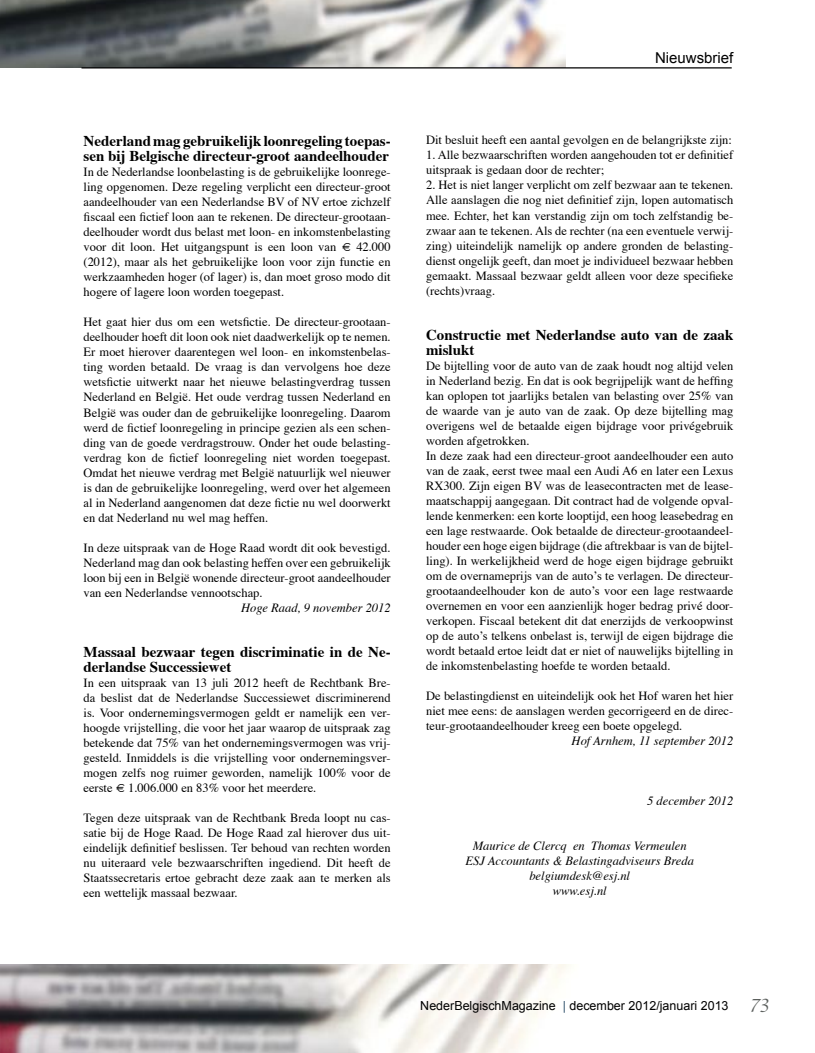
<style>
.page{position:relative;width:815px;height:1053px;background:#fff}
.page>*{position:absolute;margin:0;border:0;box-sizing:border-box;transform-origin:0 0}
.t1{font:20px "Apple Chancery";color:#5b5f5d}
.t2{font:700 15px/15px "Times";color:#000}
.t3{font:15px "Arial";color:#000}
.t4{font:12.5px/15px "Times";color:#000;text-align:justify}
.t5{font:italic 12.5px "Times";color:#000}
.t6{font:12.5px "Arial";color:#000}
.s1{color:#30526c}
</style>
<div class="page">
<img style="left:0;top:964px;width:570px;height:88px">
<img style="left:0;top:0;width:566px;height:67px">
<hr style="left:81px;top:67px;width:651px;height:1px;background:#000">
<p class="t2" style="left:84px;top:134px;width:309px">Nederland mag gebruikelijk loonregeling toepas&shy;sen bij Belgische directeur-groot aandeelhouder</p>
<p class="t4" style="left:84px;top:165px;width:309px">In de Nederlandse loonbelasting is de gebruikelijke loonrege&shy;ling opgenomen. Deze regeling verplicht een directeur-groot aandeelhouder van een Nederlandse BV of NV ertoe zichzelf fiscaal een fictief loon aan te rekenen. De directeur-grootaan&shy;deelhouder wordt dus belast met loon- en inkomstenbelasting voor dit loon. Het uitgangspunt is een loon van € 42.000 (2012), maar als het gebruikelijke loon voor zijn functie en werkzaamheden hoger (of lager) is, dan moet groso modo dit hogere of lagere loon worden toegepast.</p>
<p class="t4" style="left:84px;top:315px;width:309px">Het gaat hier dus om een wetsfictie. De directeur-grootaan&shy;deelhouder hoeft dit loon ook niet daadwerkelijk op te nemen.<br>Er moet hierover daarentegen wel loon- en inkomstenbelas&shy;ting worden betaald. De vraag is dan vervolgens hoe deze wetsfictie uitwerkt naar het nieuwe belastingverdrag tussen Nederland en België. Het oude verdrag tussen Nederland en België was ouder dan de gebruikelijke loonregeling. Daarom werd de fictief loonregeling in principe gezien als een schen&shy;ding van de goede verdragstrouw. Onder het oude belasting&shy;verdrag kon de fictief loonregeling niet worden toegepast.<br>Omdat het nieuwe verdrag met België natuurlijk wel nieuwer is dan de gebruikelijke loonregeling, werd over het algemeen al in Nederland aangenomen dat deze fictie nu wel doorwerkt en dat Nederland nu wel mag heffen.</p>
<p class="t4" style="left:84px;top:540px;width:309px">In deze uitspraak van de Hoge Raad wordt dit ook bevestigd.<br>Nederland mag dan ook belasting heffen over een gebruikelijk loon bij een in België wonende directeur-groot aandeelhouder van een Nederlandse vennootschap.</p>
<p class="t5" style="left:241px;top:599px;width:151px">Hoge Raad, 9 november 2012</p>
<p class="t2" style="left:84px;top:644px;width:309px">Massaal bezwaar tegen discriminatie in de Ne&shy;derlandse Successiewet</p>
<p class="t4" style="left:84px;top:675px;width:309px">In een uitspraak van 13 juli 2012 heeft de Rechtbank Bre&shy;da beslist dat de Nederlandse Successiewet discriminerend is. Voor ondernemingsvermogen geldt er namelijk een ver&shy;hoogde vrijstelling, die voor het jaar waarop de uitspraak zag betekende dat 75% van het ondernemingsvermogen was vrij&shy;gesteld. Inmiddels is die vrijstelling voor ondernemingsver&shy;mogen zelfs nog ruimer geworden, namelijk 100% voor de eerste € 1.006.000 en 83% voor het meerdere.</p>
<p class="t4" style="left:84px;top:810px;width:309px">Tegen deze uitspraak van de Rechtbank Breda loopt nu cas&shy;satie bij de Hoge Raad. De Hoge Raad zal hierover dus uit&shy;eindelijk definitief beslissen. Ter behoud van rechten worden nu uiteraard vele bezwaarschriften ingediend. Dit heeft de Staatssecretaris ertoe gebracht deze zaak aan te merken als een wettelijk massaal bezwaar.</p>
<p class="t3" style="left:655px;top:49px;width:80px">Nieuwsbrief</p>
<p class="t4" style="left:426px;top:133px;width:307px">Dit besluit heeft een aantal gevolgen en de belangrijkste zijn:</p>
<p class="t4" style="left:426px;top:148px;width:309px">1. Alle bezwaarschriften worden aangehouden tot er definitief uitspraak is gedaan door de rechter;</p>
<p class="t4" style="left:426px;top:178px;width:309px">2. Het is niet langer verplicht om zelf bezwaar aan te tekenen.<br>Alle aanslagen die nog niet definitief zijn, lopen automatisch mee. Echter, het kan verstandig zijn om toch zelfstandig be&shy;zwaar aan te tekenen. Als de rechter (na een eventuele verwij&shy;zing) uiteindelijk namelijk op andere gronden de belasting&shy;dienst ongelijk geeft, dan moet je individueel bezwaar hebben gemaakt. Massaal bezwaar geldt alleen voor deze specifieke (rechts)vraag.</p>
<p class="t2" style="left:426px;top:327px;width:309px">Constructie met Nederlandse auto van de zaak mislukt</p>
<p class="t4" style="left:426px;top:358px;width:309px">De bijtelling voor de auto van de zaak houdt nog altijd velen in Nederland bezig. En dat is ook begrijpelijk want de heffing kan oplopen tot jaarlijks betalen van belasting over 25% van de waarde van je auto van de zaak. Op deze bijtelling mag overigens wel de betaalde eigen bijdrage voor privégebruik worden afgetrokken.</p>
<p class="t4" style="left:426px;top:448px;width:309px">In deze zaak had een directeur-groot aandeelhouder een auto van de zaak, eerst twee maal een Audi A6 en later een Lexus RX300. Zijn eigen BV was de leasecontracten met de lease&shy;maatschappij aangegaan. Dit contract had de volgende opval&shy;lende kenmerken: een korte looptijd, een hoog leasebedrag en een lage restwaarde. Ook betaalde de directeur-grootaandeel&shy;houder een hoge eigen bijdrage (die aftrekbaar is van de bijtel&shy;ling). In werkelijkheid werd de hoge eigen bijdrage gebruikt om de overnameprijs van de autoʼs te verlagen. De directeur&shy;grootaandeelhouder kon de autoʼs voor een lage restwaarde overnemen en voor een aanzienlijk hoger bedrag privé door&shy;verkopen. Fiscaal betekent dit dat enerzijds de verkoopwinst op de autoʼs telkens onbelast is, terwijl de eigen bijdrage die wordt betaald ertoe leidt dat er niet of nauwelijks bijtelling in de inkomstenbelasting hoefde te worden betaald.</p>
<p class="t4" style="left:426px;top:688px;width:309px">De belastingdienst en uiteindelijk ook het Hof waren het hier niet mee eens: de aanslagen werden gecorrigeerd en de direc&shy;teur-grootaandeelhouder kreeg een boete opgelegd.</p>
<p class="t5" style="left:572px;top:732px;width:163px">Hof Arnhem, 11 september 2012</p>
<p class="t5" style="left:647px;top:792px;width:88px">5 december 2012</p>
<p class="t5" style="left:473px;top:837px;width:215px">Maurice de Clercq en Thomas Vermeulen</p>
<p class="t5" style="left:466px;top:852px;width:230px">ESJ Accountants &amp; Belastingadviseurs Breda</p>
<p class="t5" style="left:529px;top:867px;width:102px">belgiumdesk@esj.nl</p>
<p class="t5" style="left:553px;top:882px;width:55px">www.esj.nl</p>
<p class="t6" style="left:420px;top:998px;width:310px">NederBelgischMagazine <span class="s1">|</span> december 2012/januari 2013</p>
<p class="t1" style="left:750px;top:986px;width:21px">73</p>
</div>
